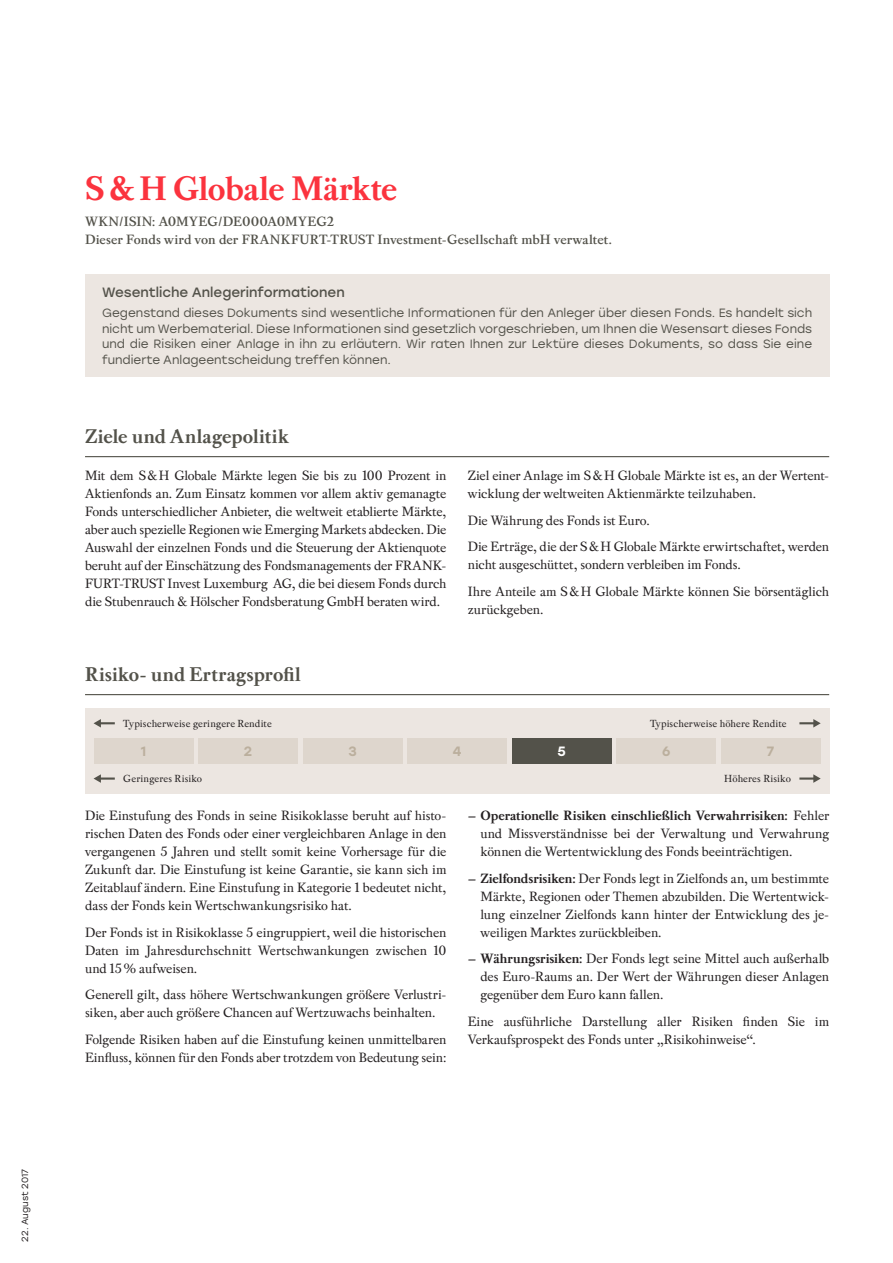
<style>
.page{position:relative;width:893px;height:1263px;background:#fff}
.page>*{position:absolute;margin:0;border:0;box-sizing:border-box;transform-origin:0 0}
.t1{font:700 36px "Pradell";letter-spacing:-.01em;color:#fb333e}
.t2{font:700 21px "Pradell";letter-spacing:.01em;color:#53524a}
.t3{font:14.25px/18px "Pradell";letter-spacing:-.01em;color:#231f20;text-align:justify}
.t4{font:600 14.25px/18px "Pradell";letter-spacing:.005em;color:#53524a}
.t5{font:13.5px "Stolzl";letter-spacing:-.005em;color:#53524a}
.t6{font:500 13.5px "Stolzl";color:#bbaf9d}
.t7{font:500 13.5px "Stolzl";color:#fff}
.t8{font:12px/15.8px "Stolzl";color:#53524a;text-align:justify}
.t9{font:10.8px "Pradell";letter-spacing:.01em;color:#231f20}
.t10{font:9px "Stolzl";letter-spacing:.01em;color:#231f20}
.s1{font-weight:700}
</style>
<div class="page">
<div style="left:85px;top:275px;width:744px;height:102px;background:#ece6e1"></div>
<hr style="left:85px;top:456px;width:744px;height:1px;background:#53524a">
<hr style="left:85px;top:694px;width:744px;height:1px;background:#53524a">
<div style="left:85px;top:708px;width:744px;height:85px;background:#ece6e1"></div>
<div style="left:94px;top:738px;width:99px;height:26px;background:#ded6cd"></div>
<div style="left:198px;top:738px;width:100px;height:26px;background:#ded6cd"></div>
<div style="left:303px;top:738px;width:100px;height:26px;background:#ded6cd"></div>
<div style="left:407px;top:738px;width:100px;height:26px;background:#ded6cd"></div>
<div style="left:512px;top:738px;width:100px;height:26px;background:#53524a"></div>
<div style="left:616px;top:738px;width:100px;height:26px;background:#ded6cd"></div>
<div style="left:721px;top:738px;width:100px;height:26px;background:#ded6cd"></div>
<svg style="left:799px;top:774px;width:22px;height:9px"></svg>
<svg style="left:799px;top:719px;width:22px;height:8px"></svg>
<svg style="left:94px;top:719px;width:21px;height:8px"></svg>
<svg style="left:94px;top:774px;width:21px;height:9px"></svg>
<p class="t10" style="left:19px;top:1242px;width:74px;rotate:-90deg">22. August 2017</p>
<h1 class="t1" style="left:85px;top:167px;width:314px">S&amp;H Globale Märkte</h1>
<p class="t4" style="left:85px;top:212px;width:528px">WKN/ISIN: A0MYEG/DE000A0MYEG2<br>Dieser Fonds wird von der FRANKFURT-TRUST Investment-Gesellschaft mbH verwaltet.</p>
<p class="t5" style="left:102px;top:283px;width:244px">Wesentliche Anlegerinformationen</p>
<p class="t8" style="left:102px;top:304px;width:712px">Gegenstand dieses Dokuments sind wesentliche Informationen für den Anleger über diesen Fonds. Es handelt sich nicht um Werbematerial. Diese Informationen sind gesetzlich vorgeschrieben, um Ihnen die Wesensart dieses Fonds und die Risiken einer Anlage in ihn zu erläutern. Wir raten Ihnen zur Lektüre dieses Dokuments, so dass Sie eine fundierte Anlageentscheidung treffen können.</p>
<h2 class="t2" style="left:85px;top:424px;width:205px">Ziele und Anlagepolitik</h2>
<p class="t3" style="left:85px;top:466px;width:363px">Mit dem S&amp;H Globale Märkte legen Sie bis zu 100 Prozent in Aktienfonds an. Zum Einsatz kommen vor allem aktiv gemanagte Fonds unterschiedlicher Anbieter, die weltweit etablierte Märkte, aber auch spezielle Regionen wie Emerging Markets abdecken. Die Auswahl der einzelnen Fonds und die Steuerung der Aktienquote beruht auf der Einschätzung des Fondsmanagements der FRANK-FURT-TRUST Invest Luxemburg AG, die bei diesem Fonds durch die Stubenrauch &amp; Hölscher Fondsberatung GmbH beraten wird.</p>
<p class="t3" style="left:468px;top:466px;width:363px">Ziel einer Anlage im S&amp;H Globale Märkte ist es, an der Wertent&shy;wicklung der weltweiten Aktienmärkte teilzuhaben.</p>
<p class="t3" style="left:468px;top:507px;width:363px;line-height:26.5px">Die Währung des Fonds ist Euro.<br>Die Erträge, die der S&amp;H Globale Märkte erwirtschaftet, werden</p>
<p class="t3" style="left:468px;top:551px;width:363px;line-height:26.5px">nicht ausgeschüttet, sondern verbleiben im Fonds.<br>Ihre Anteile am S&amp;H Globale Märkte können Sie börsentäglich</p>
<p class="t3" style="left:468px;top:600px;width:77px">zurückgeben.</p>
<h2 class="t2" style="left:85px;top:662px;width:217px">Risiko- und Ertragsprofil</h2>
<p class="t9" style="left:123px;top:716px;width:150px">Typischerweise geringere Rendite</p>
<p class="t9" style="left:650px;top:716px;width:138px">Typischerweise höhere Rendite</p>
<p class="t6" style="left:141px;top:741px;width:7px">1</p>
<p class="t6" style="left:244px;top:741px;width:10px">2</p>
<p class="t6" style="left:348px;top:741px;width:10px">3</p>
<p class="t6" style="left:453px;top:741px;width:10px">4</p>
<p class="t7" style="left:557px;top:741px;width:10px">5</p>
<p class="t6" style="left:662px;top:741px;width:10px">6</p>
<p class="t6" style="left:767px;top:741px;width:9px">7</p>
<p class="t9" style="left:123px;top:772px;width:80px">Geringeres Risiko</p>
<p class="t3" style="left:85px;top:806px;width:363px">Die Einstufung des Fonds in seine Risikoklasse beruht auf histo&shy;rischen Daten des Fonds oder einer vergleichbaren Anlage in den vergangenen 5 Jahren und stellt somit keine Vorhersage für die Zukunft dar. Die Einstufung ist keine Garantie, sie kann sich im Zeitablauf ändern. Eine Einstufung in Kategorie 1 bedeutet nicht, dass der Fonds kein Wertschwankungsrisiko hat.</p>
<p class="t3" style="left:85px;top:923px;width:363px">Der Fonds ist in Risikoklasse 5 eingruppiert, weil die historischen Daten im Jahresdurchschnitt Wertschwankungen zwischen 10 und 15% aufweisen.</p>
<p class="t3" style="left:85px;top:985px;width:363px">Generell gilt, dass höhere Wertschwankungen größere Verlustri&shy;siken, aber auch größere Chancen auf Wertzuwachs beinhalten.</p>
<p class="t3" style="left:85px;top:1030px;width:363px">Folgende Risiken haben auf die Einstufung keinen unmittelbaren<br>Einfluss, können für den Fonds aber trotzdem von Bedeutung sein:</p>
<p class="t9" style="left:724px;top:772px;width:68px">Höheres Risiko</p>
<p class="t3" style="left:480px;top:806px;width:350px;text-indent:-13px"><span class="s1">– Operationelle Risiken einschließlich Verwahrrisiken:</span> Fehler und Missverständnisse bei der Verwaltung und Verwahrung können die Wertentwicklung des Fonds beeinträchtigen.</p>
<p class="t3" style="left:480px;top:869px;width:350px;text-indent:-13px"><span class="s1">– Zielfondsrisiken:</span> Der Fonds legt in Zielfonds an, um bestimmte Märkte, Regionen oder Themen abzubilden. Die Wertentwick&shy;lung einzelner Zielfonds kann hinter der Entwicklung des je&shy;weiligen Marktes zurückbleiben.</p>
<p class="t3" style="left:480px;top:949px;width:350px;text-indent:-13px"><span class="s1">– Währungsrisiken:</span> Der Fonds legt seine Mittel auch außerhalb des Euro-Raums an. Der Wert der Währungen dieser Anlagen gegenüber dem Euro kann fallen.</p>
<p class="t3" style="left:468px;top:1012px;width:363px">Eine ausführliche Darstellung aller Risiken finden Sie im<br>Verkaufsprospekt des Fonds unter „Risikohinweise“.</p>
</div>
